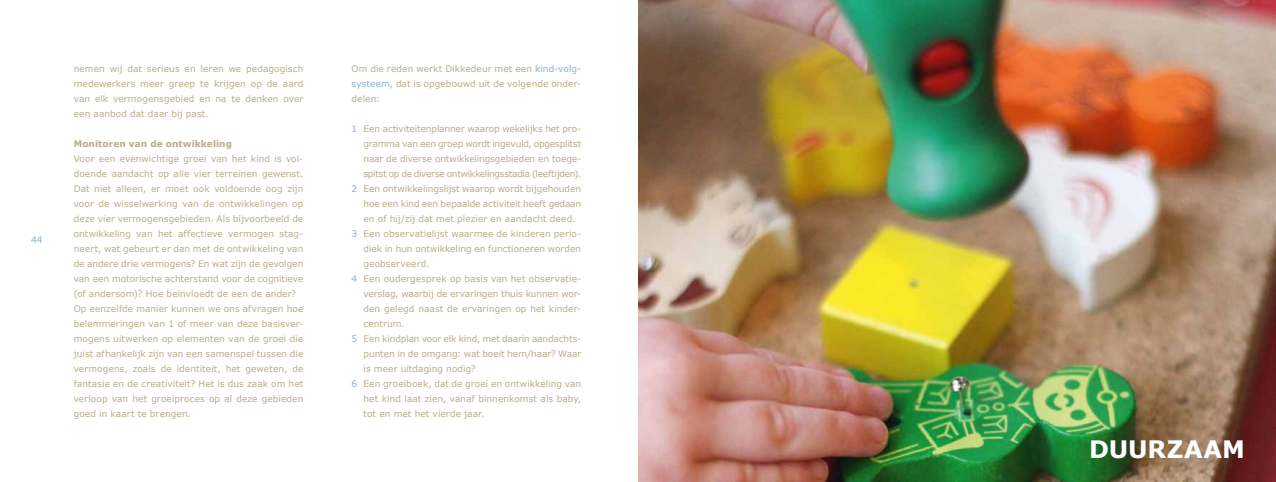
<style>
.page{position:relative;width:1276px;height:482px;background:#fff}
.page>*{position:absolute;margin:0;border:0;box-sizing:border-box;transform-origin:0 0}
.t1{font:700 24px "Verdana";letter-spacing:-.005em;color:#fff}
.t2{font:9px/15px "Verdana";letter-spacing:.005em;color:#b7ad8c;text-align:justify}
.t3{font:9px "Verdana";letter-spacing:-.015em;color:#b7ad8c}
.t4{font:9px "Verdana";letter-spacing:-.035em;color:#b7ad8c}
.t5{font:9px "Verdana";letter-spacing:-.025em;color:#b7ad8c}
.t6{font:700 9px "Verdana";letter-spacing:.01em;color:#b7ad8c}
.t7{font:9px "Verdana";color:#8caece}
.s1{color:#8caece}
</style>
<div class="page">
<img style="left:638px;top:1px;width:637px;height:481px">
<p class="t7" style="left:31px;top:234px;width:13px">44</p>
<p class="t2" style="left:74px;top:61px;width:231px">nemen wij dat serieus en leren we pedagogisch medewerkers meer greep te krijgen op de aard van elk vermogensgebied en na te denken over een aanbod dat daar bij past.</p>
<p class="t6" style="left:74px;top:138px;width:160px">Monitoren van de ontwikkeling</p>
<p class="t2" style="left:74px;top:151px;width:231px;text-align:left">Voor een evenwichtige groei van het kind is vol-- doende aandacht op alle vier terreinen gewenst.<br>Dat niet alleen, er moet ook voldoende oog zijn voor de wisselwerking van de ontwikkelingen op deze vier vermogensgebieden. Als bijvoorbeeld de ontwikkeling van het affectieve vermogen stag-- neert, wat gebeurt er dan met de ontwikkeling van de andere drie vermogens? En wat zijn de gevolgen van een motorische achterstand voor de cognitieve (of andersom)? Hoe beïnvloedt de een de ander?<br>Op eenzelfde manier kunnen we ons afvragen hoe belemmeringen van 1 of meer van deze basisver-- mogens uitwerken op elementen van de groei die juist afhankelijk zijn van een samenspel tussen die vermogens, zoals de identiteit, het geweten, de fantasie en de creativiteit? Het is dus zaak om het verloop van het groeiproces op al deze gebieden goed in kaart te brengen.</p>
<p class="t2" style="left:351px;top:61px;width:231px">Om die reden werkt Dikkedeur met een <span class="s1">kind--volg-- systeem</span>, dat is opgebouwd uit de volgende onder-- delen:</p>
<p class="t3" style="left:351px;top:123px;width:231px"><span class="s1">1</span> Een activiteitenplanner waarop wekelijks het pro--</p>
<p class="t5" style="left:363px;top:138px;width:219px">gramma van een groep wordt ingevuld, opgesplitst</p>
<p class="t3" style="left:363px;top:153px;width:219px">naar de diverse ontwikkelingsgebieden en toege--</p>
<p class="t4" style="left:363px;top:168px;width:219px">spitst op de diverse ontwikkelingsstadia (leeftijden).</p>
<p class="t2" style="left:351px;top:181px;width:231px"><span class="s1">2</span> Een ontwikkelingslijst waarop wordt bijgehouden</p>
<p class="t2" style="left:363px;top:196px;width:219px">hoe een kind een bepaalde activiteit heeft gedaan</p>
<p class="t2" style="left:363px;top:211px;width:213px">en of hij/zij dat met plezier en aandacht deed.</p>
<p class="t2" style="left:351px;top:226px;width:231px"><span class="s1">3</span> Een observatielijst waarmee de kinderen perio--</p>
<p class="t2" style="left:363px;top:241px;width:219px">diek in hun ontwikkeling en functioneren worden</p>
<p class="t2" style="left:363px;top:256px;width:68px">geobserveerd.</p>
<p class="t2" style="left:351px;top:271px;width:231px"><span class="s1">4</span> Een oudergesprek op basis van het observatie--</p>
<p class="t3" style="left:363px;top:288px;width:219px">verslag, waarbij de ervaringen thuis kunnen wor--</p>
<p class="t2" style="left:363px;top:301px;width:219px">den gelegd naast de ervaringen op het kinder--</p>
<p class="t2" style="left:363px;top:316px;width:43px">centrum.</p>
<p class="t3" style="left:351px;top:333px;width:231px"><span class="s1">5</span> Een kindplan voor elk kind, met daarin aandachts--</p>
<p class="t2" style="left:363px;top:346px;width:219px">punten in de omgang: wat boeit hem/haar? Waar</p>
<p class="t2" style="left:363px;top:361px;width:114px">is meer uitdaging nodig?</p>
<p class="t2" style="left:351px;top:376px;width:231px"><span class="s1">6</span> Een groeiboek, dat de groei en ontwikkeling van</p>
<p class="t2" style="left:363px;top:391px;width:219px">het kind laat zien, vanaf binnenkomst als baby,</p>
<p class="t2" style="left:363px;top:406px;width:122px">tot en met het vierde jaar.</p>
<h1 class="t1" style="left:1089px;top:434px;width:157px">DUURZAAM</h1>
</div>
